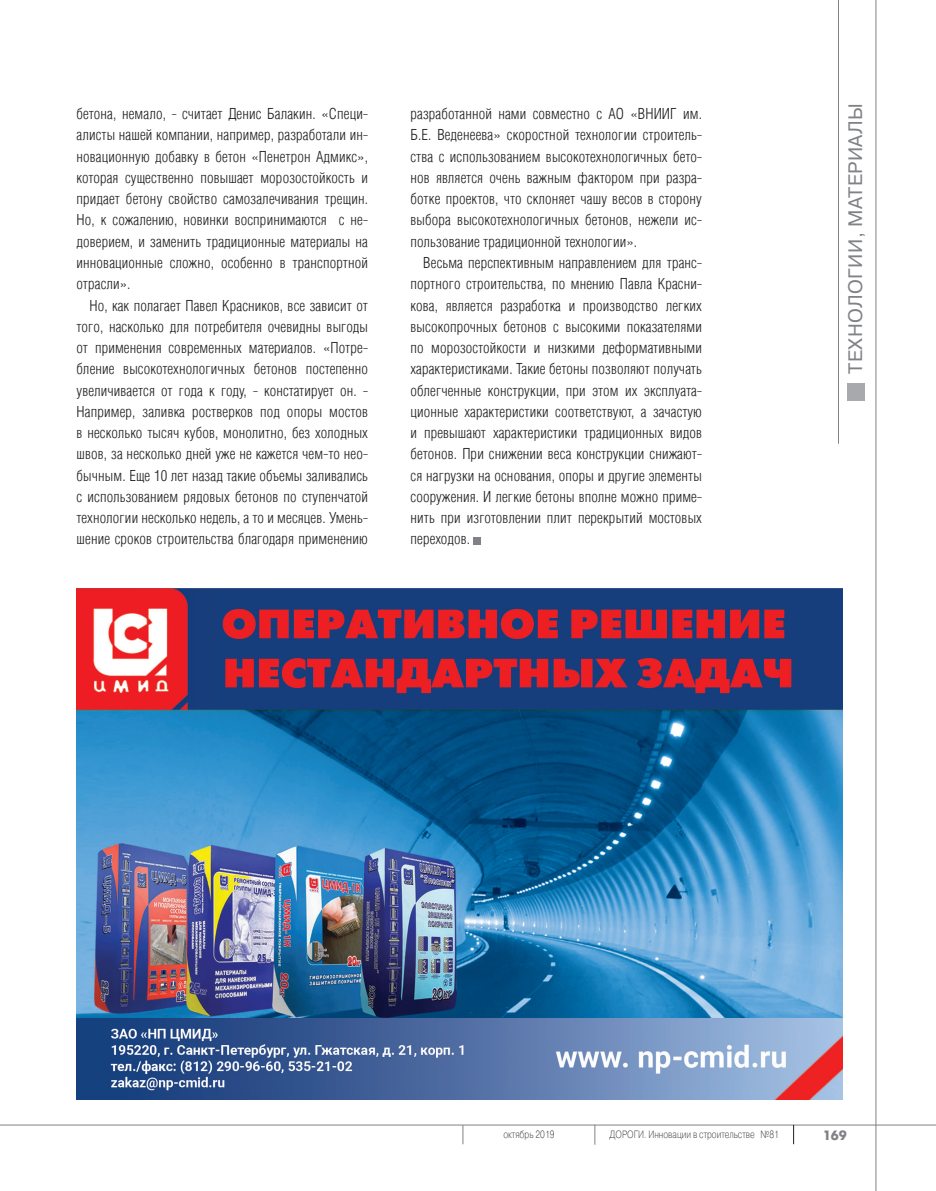
<style>
.page{position:relative;width:936px;height:1191px;background:#fff}
.page>*{position:absolute;margin:0;border:0;box-sizing:border-box;transform-origin:0 0}
.t1{font:19.5px "Pragmatica C";letter-spacing:.02em;color:#808285}
.Основной_текст{font:14.7px/21.3px "AG Letterica Cond L";letter-spacing:.01em;color:#231f20;text-align:justify}
.t2{font:700 13.5px "Futuris C";color:#808285}
.t3{font:10.5px "Pragmatica Light C";color:#231f20;scale:.8 1}
</style>
<div class="page">
<svg style="left:462px;top:1125px;width:1px;height:19px"></svg>
<hr style="left:0;top:1124px;width:935px;height:1px;background:#808285">
<svg style="left:793px;top:1124px;width:1px;height:20px"></svg>
<svg style="left:594px;top:1124px;width:1px;height:20px"></svg>
<hr style="left:875px;top:0;width:1px;height:1191px;background:#808285">
<hr style="left:838px;top:0;width:1px;height:444px;background:#808285">
<div style="left:847px;top:383px;width:17px;height:17px;background:#a8a9ad"></div>
<div style="left:473px;top:537px;width:8px;height:7px;background:#808285"></div>
<img style="left:77px;top:589px;width:765px;height:510px">
<p class="Основной_текст" style="left:77px;top:103px;width:293px">бетона, немало, - считает Денис Балакин. «Специ&shy;алисты нашей компании, например, разработали ин&shy;новационную добавку в бетон «Пенетрон Адмикс», которая существенно повышает морозостойкость и придает бетону свойство самозалечивания трещин.<br>Но, к сожалению, новинки воспринимаются с не&shy;доверием, и заменить традиционные материалы на инновационные сложно, особенно в транспортной отрасли».</p>
<p class="Основной_текст" style="left:77px;top:294px;width:293px;text-indent:13px">Но, как полагает Павел Красников, все зависит от того, насколько для потребителя очевидны выгоды от применения современных материалов. «Потре&shy;бление высокотехнологичных бетонов постепенно увеличивается от года к году, - констатирует он. - Например, заливка ростверков под опоры мостов в несколько тысяч кубов, монолитно, без холодных швов, за несколько дней уже не кажется чем-то нео&shy;бычным. Еще 10 лет назад такие объемы заливались с использованием рядовых бетонов по ступенчатой технологии несколько недель, а то и месяцев. Умень&shy;шение сроков строительства благодаря применению</p>
<p class="Основной_текст" style="left:410px;top:103px;width:293px">разработанной нами совместно с АО «ВНИИГ им.<br>Б.Е. Веденеева» скоростной технологии строитель&shy;ства с использованием высокотехнологичных бето&shy;нов является очень важным фактором при разра&shy;ботке проектов, что склоняет чашу весов в сторону выбора высокотехнологичных бетонов, нежели ис&shy;пользование традиционной технологии».</p>
<p class="Основной_текст" style="left:410px;top:252px;width:293px;text-indent:13px">Весьма перспективным направлением для транс&shy;портного строительства, по мнению Павла Красни&shy;кова, является разработка и производство легких высокопрочных бетонов с высокими показателями по морозостойкости и низкими деформативными характеристиками. Такие бетоны позволяют получать облегченные конструкции, при этом их эксплуата&shy;ционные характеристики соответствуют, а зачастую и превышают характеристики традиционных видов бетонов. При снижении веса конструкции снижают&shy;ся нагрузки на основания, опоры и другие элементы сооружения. И легкие бетоны вполне можно приме&shy;нить при изготовлении плит перекрытий мостовых переходов.</p>
<h1 class="t1" style="left:844px;top:373px;width:272px;rotate:-90deg">ТЕХНОЛОГИИ, МАТЕРИАЛЫ</h1>
<p class="t3" style="left:503px;top:1128px;width:65px">октябрь 2019</p>
<p class="t3" style="left:609px;top:1128px;width:213px">ДОРОГИ. Инновации в строительстве №81</p>
<p class="t2" style="left:822px;top:1127px;width:26px">169</p>
</div>
